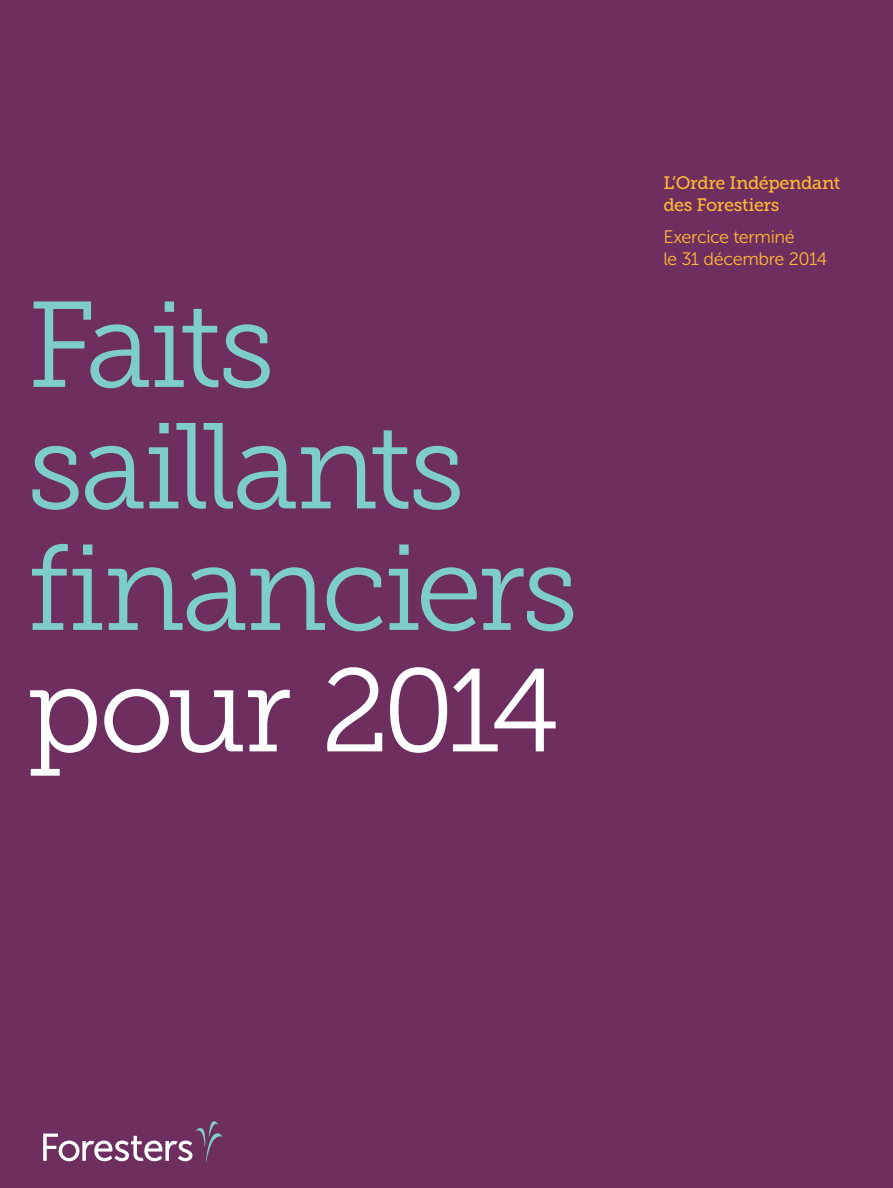
<style>
.page{position:relative;width:893px;height:1188px;background:#6e2e5f}
.page>*{position:absolute;margin:0;border:0;box-sizing:border-box;transform-origin:0 0}
.t1{font:121.5px/121.5px "Museo Slab 300";letter-spacing:-.03em;color:#7dcdca}
.t2{font:18px/21.8px "Museo Slab 500";letter-spacing:-.025em;color:#fdb733}
.t3{font:18px/21.8px "Museo Sans 300";letter-spacing:-.025em;color:#fdb733}
.s1{color:#fff}
.s2{font-size:117.75px;color:#fff}
</style>
<div class="page">
<svg style="left:43px;top:1121px;width:180px;height:41px"></svg>
<p class="t1" style="left:27px;top:285px;width:553px">Faits saillants financiers <span class="s1">pour</span> <span class="s2">2014</span></p>
<p class="t2" style="left:663px;top:172px;width:178px">L’Ordre Indépendant des Forestiers</p>
<p class="t3" style="left:663px;top:226px;width:165px">Exercice terminé<br>le 31 décembre 2014</p>
</div>
